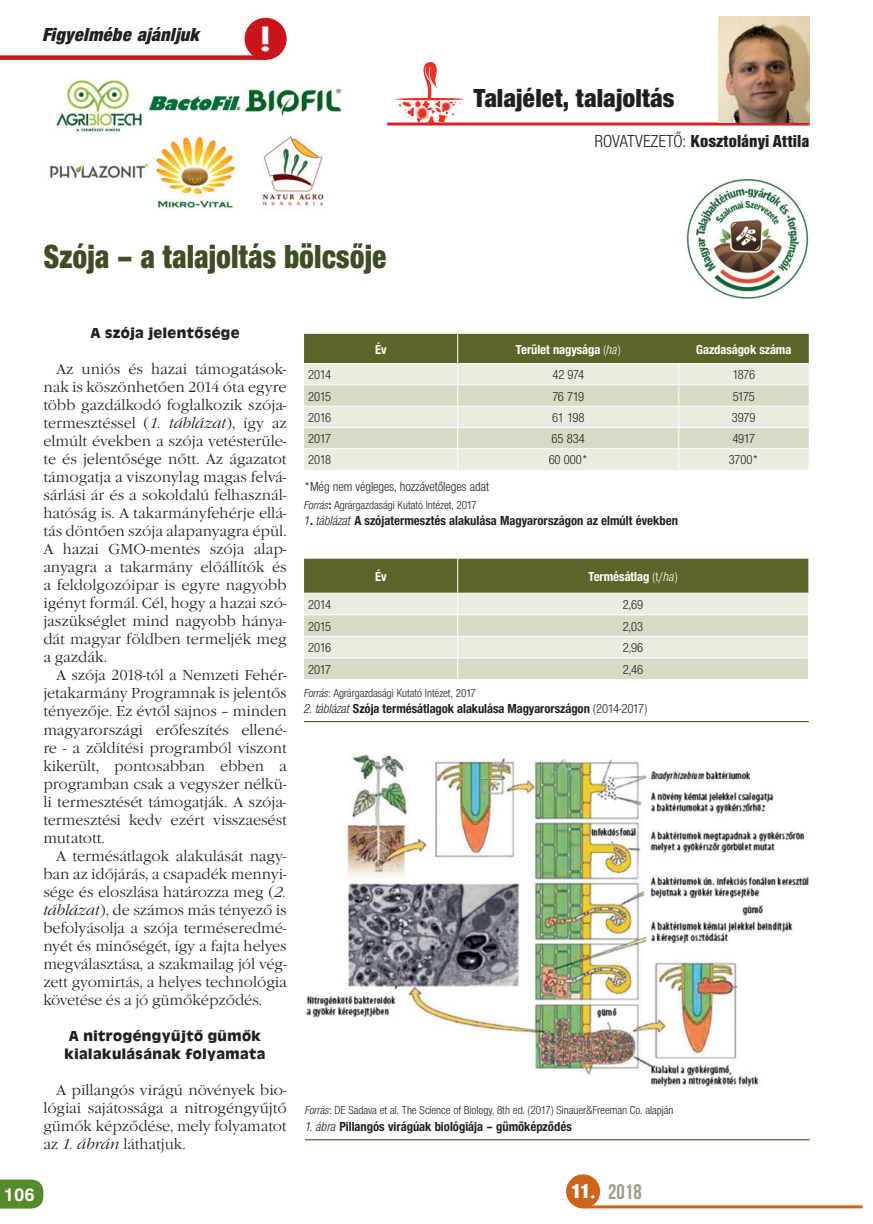
<style>
.page{position:relative;width:873px;height:1224px;background:#fff}
.page>*{position:absolute;margin:0;border:0;box-sizing:border-box;transform-origin:0 0}
.t1{font:34.5px "Nimbus San Nov TOT Bla Con";color:#3e4e24;scale:.9 1}
.t2{font:700 33.3px "Century Gothic";color:#fff;scale:1.28 1}
.t3{font:27px "Nimbus San Nov TOT Bla Con";color:#231f20}
.t4{font:21px "Bebas Neue";color:#a29984}
.t5{font:19.5px "Nimbus San Nov TOT Bla Con Ita";letter-spacing:.01em;color:#231f20}
.t6{font:18px "Nimbus Sans TOT Blac Cond";color:#231f20}
.t7{font:700 18px "Helvetica World";color:#fff}
.t8{font:15px/18px "Garamond Itc TCE Ligh";letter-spacing:-.005em;color:#231f20;text-align:justify}
.t9{font:700 15px/18px "Antique Oli TCE";letter-spacing:.03em;color:#231f20}
.t10{font:13.5px "Nimbus San Nov TOT Bol Con";color:#231f20}
.t11{font:13.5px "Nimbus San Nov TOT Reg Con";letter-spacing:-.005em;color:#231f20}
.t12{font:13.5px "Nimbus San Nov TOT Bol Con";letter-spacing:-.005em;color:#fff}
.t13{font:12px "Nimbus San Nov TOT Reg Con";letter-spacing:-.005em;color:#231f20}
.s1{font-family:"Nimbus San Nov TOT Reg Con"}
.s2{font-family:"Garamond Itc TCE Ligh Ital"}
.s3{font-family:"Nimbus San Nov TOT Reg Con Ita"}
.s4{font-family:"Nimbus San Nov TOT Bol Con"}
.s5{font-family:"Nimbus San Nov TOT Bla Con";color:#fff}
.s6{font-family:"Antique Oli SCTCE";font-weight:500;font-size:27px;color:#fff}
</style>
<div class="page">
<svg style="left:0;top:1179px;width:43px;height:29px"></svg>
<hr style="left:583px;top:1205px;width:279px;height:3px;background:#cf6319">
<div style="left:566px;top:1174px;width:33px;height:33px;background:#cf6319;border-radius:50%"></div>
<div style="left:566px;top:1174px;width:34px;height:34px;border:2px solid #cf6319;border-radius:50%"></div>
<div style="left:0;top:55px;width:265px;height:5px;background:#ca141c"></div>
<div style="left:245px;top:19px;width:41px;height:40px;background:#ca141c;border-radius:50%"></div>
<div style="left:244px;top:18px;width:42px;height:42px;border:2px solid #ca141c;border-radius:50%"></div>
<svg style="left:304px;top:334px;width:504px;height:136px;background:#c7cab2"></svg>
<hr style="left:304px;top:721px;width:504px;height:1px;background:#3e4e24">
<svg style="left:304px;top:558px;width:504px;height:121px;background:#bdc0a5"></svg>
<img style="left:306px;top:754px;width:503px;height:333px">
<hr style="left:305px;top:1139px;width:504px;height:1px;background:#3e4e24">
<img style="left:49px;top:80px;width:293px;height:129px">
<img style="left:686px;top:178px;width:122px;height:121px">
<hr style="left:387px;top:122px;width:422px;height:3px;background:#d1232a">
<svg style="left:398px;top:62px;width:62px;height:63px"></svg>
<hr style="left:395px;top:98px;width:68px;height:2px;background:#ec3123;border-radius:50%">
<img style="left:718px;top:17px;width:91px;height:105px">
<h3 class="t5" style="left:43px;top:28px;width:158px">Figyelmébe ajánljuk</h3>
<h2 class="t2" style="left:259px;top:18px;width:11px">!</h2>
<h3 class="t3" style="left:473px;top:88px;width:202px">Talajélet, talajoltás</h3>
<p class="t6" style="left:594px;top:135px;width:216px"><span class="s1">ROVATVEZETŐ:</span> Kosztolányi Attila</p>
<h1 class="t1" style="left:44px;top:244px;width:382px">Szója – a talajoltás bölcsője</h1>
<p class="t9" style="left:90px;top:325px;width:151px">A szója jelentősége</p>
<p class="t8" style="left:43px;top:361px;width:245px;text-indent:13px">Az uniós és hazai támogatások&shy;nak is köszönhetően 2014 óta egyre több gazdálkodó foglalkozik szója&shy;termesztéssel (<span class="s2">1. táblázat</span>), így az elmúlt években a szója vetésterüle&shy;te és jelentősége nőtt. Az ágazatot támogatja a viszonylag magas felvá&shy;sárlási ár és a sokoldalú felhasznál&shy;hatóság is. A takarmányfehérje ellá&shy;tás döntően szója alapanyagra épül.<br>A hazai GMO-mentes szója alap&shy;anyagra a takarmány előállítók és a feldolgozóipar is egyre nagyobb igényt formál. Cél, hogy a hazai szó&shy;jaszükséglet mind nagyobb hánya&shy;dát magyar földben termeljék meg a gazdák.</p>
<p class="t8" style="left:43px;top:667px;width:245px;text-indent:13px">A szója 2018-tól a Nemzeti Fehér&shy;jetakarmány Programnak is jelentős tényezője. Ez évtől sajnos – minden magyarországi erőfeszítés ellené&shy;re - a zöldítési programból viszont kikerült, pontosabban ebben a programban csak a vegyszer nélkü&shy;li termesztését támogatják. A szója&shy;termesztési kedv ezért visszaesést mutatott.</p>
<p class="t8" style="left:43px;top:847px;width:245px;text-indent:13px">A termésátlagok alakulását nagy&shy;ban az időjárás, a csapadék mennyi&shy;sége és eloszlása határozza meg (<span class="s2">2. táblázat</span>), de számos más tényező is befolyásolja a szója terméseredmé&shy;nyét és minőségét, így a fajta helyes megválasztása, a szakmailag jól vég&shy;zett gyomirtás, a helyes technológia követése és a jó gümőképződés.</p>
<p class="t9" style="left:65px;top:1027px;width:202px">A nitrogéngyűjtő gümők kialakulásának folyamata</p>
<p class="t8" style="left:43px;top:1081px;width:245px;text-indent:13px">A pillangós virágú növények bio&shy;lógiai sajátossága a nitrogéngyűjtő gümők képződése, mely folyamatot az <span class="s2">1. ábrán</span> láthatjuk.</p>
<p class="t7" style="left:4px;top:1179px;width:33px">106</p>
<p class="t12" style="left:375px;top:345px;width:13px">Év</p>
<p class="t12" style="left:515px;top:345px;width:106px">Terület nagysága <span class="s1">(</span><span class="s3">ha</span><span class="s1">)</span></p>
<p class="t12" style="left:696px;top:345px;width:96px">Gazdaságok száma</p>
<p class="t11" style="left:308px;top:370px;width:24px">2014</p>
<p class="t11" style="left:552px;top:370px;width:33px">42 974</p>
<p class="t11" style="left:732px;top:370px;width:24px">1876</p>
<p class="t11" style="left:308px;top:391px;width:24px">2015</p>
<p class="t11" style="left:552px;top:391px;width:33px">76 719</p>
<p class="t11" style="left:732px;top:391px;width:24px">5175</p>
<p class="t11" style="left:308px;top:412px;width:24px">2016</p>
<p class="t11" style="left:552px;top:412px;width:34px">61 198</p>
<p class="t11" style="left:731px;top:412px;width:25px">3979</p>
<p class="t11" style="left:308px;top:434px;width:24px">2017</p>
<p class="t11" style="left:551px;top:434px;width:35px">65 834</p>
<p class="t11" style="left:732px;top:434px;width:24px">4917</p>
<p class="t11" style="left:308px;top:455px;width:24px">2018</p>
<p class="t11" style="left:548px;top:455px;width:41px">60 000*</p>
<p class="t11" style="left:728px;top:455px;width:31px">3700*</p>
<p class="t11" style="left:304px;top:481px;width:186px">*Még nem végleges, hozzávetőleges adat</p>
<p class="t13" style="left:304px;top:500px;width:174px"><span class="s3">Forrás</span><span class="s4">:</span> Agrárgazdasági Kutató Intézet, 2017</p>
<p class="t10" style="left:304px;top:515px;width:375px"><span class="s3">1</span>. <span class="s3">táblázat</span> A szójatermesztés alakulása Magyarországon az elmúlt években</p>
<p class="t12" style="left:375px;top:572px;width:13px">Év</p>
<p class="t12" style="left:588px;top:572px;width:90px">Termésátlag <span class="s1">(t/</span><span class="s3">ha</span><span class="s1">)</span></p>
<p class="t11" style="left:308px;top:599px;width:24px">2014</p>
<p class="t11" style="left:622px;top:599px;width:22px">2,69</p>
<p class="t11" style="left:308px;top:621px;width:24px">2015</p>
<p class="t11" style="left:622px;top:621px;width:22px">2,03</p>
<p class="t11" style="left:308px;top:643px;width:24px">2016</p>
<p class="t11" style="left:622px;top:643px;width:22px">2,96</p>
<p class="t11" style="left:308px;top:664px;width:24px">2017</p>
<p class="t11" style="left:622px;top:664px;width:22px">2,46</p>
<p class="t13" style="left:304px;top:689px;width:173px"><span class="s3">Forrás</span>: Agrárgazdasági Kutató Intézet, 2017</p>
<p class="t10" style="left:304px;top:703px;width:344px"><span class="s3">2. táblázat</span> Szója termésátlagok alakulása Magyarországon <span class="s1">(2014-2017)</span></p>
<p class="t13" style="left:305px;top:1106px;width:370px"><span class="s3">Forrás</span>: DE Sadava et al. The Science of Biology, 8th ed. (2017) Sinauer&amp;Freeman Co. alapján</p>
<p class="t10" style="left:305px;top:1121px;width:268px"><span class="s3">1. ábra</span> Pillangós virágúak biológiája – gümőképződés</p>
<h3 class="t4" style="left:570px;top:1179px;width:72px"><span class="s5">11</span><span class="s6">.</span> 2018</h3>
</div>
